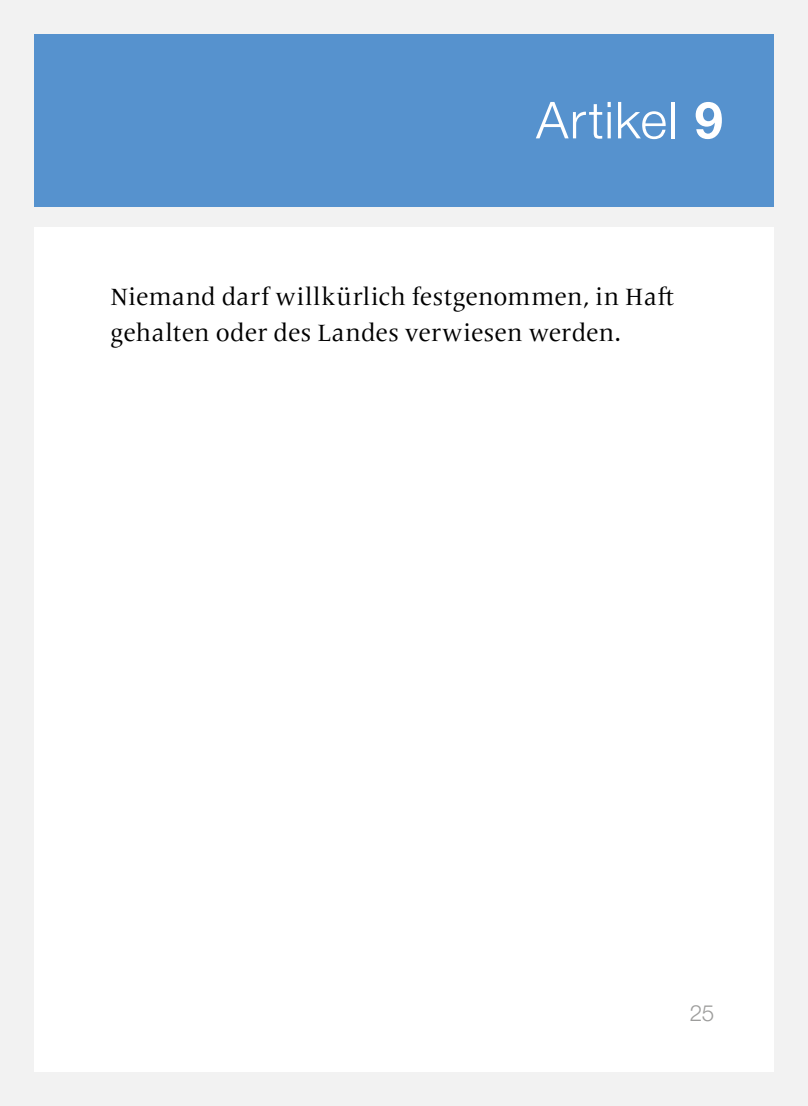
<style>
.page{position:relative;width:808px;height:1106px;background:#f2f2f2}
.page>*{position:absolute;margin:0;border:0;box-sizing:border-box;transform-origin:0 0}
.t1{font:300 51px "Helvetica Neue LT Pro";letter-spacing:.025em;color:#fff}
.t2{font:24.6px/36px "Frutiger Serif LT Pro";letter-spacing:.015em;color:#000}
.t3{font:300 22.5px "Helvetica Neue LT Pro";color:#9d9d9c}
.s1{font-weight:700}
</style>
<div class="page">
<div style="left:34px;top:227px;width:740px;height:844px;background:#fff"></div>
<div style="left:34px;top:34px;width:740px;height:172px;background:#5692ce"></div>
<h1 class="t1" style="left:536px;top:89px;width:188px">Artikel <span class="s1">9</span></h1>
<p class="t2" style="left:111px;top:279px;width:565px">Niemand darf willkürlich festgenommen, in Haft gehalten oder des Landes verwiesen werden.</p>
<p class="t3" style="left:690px;top:999px;width:26px">25</p>
</div>
